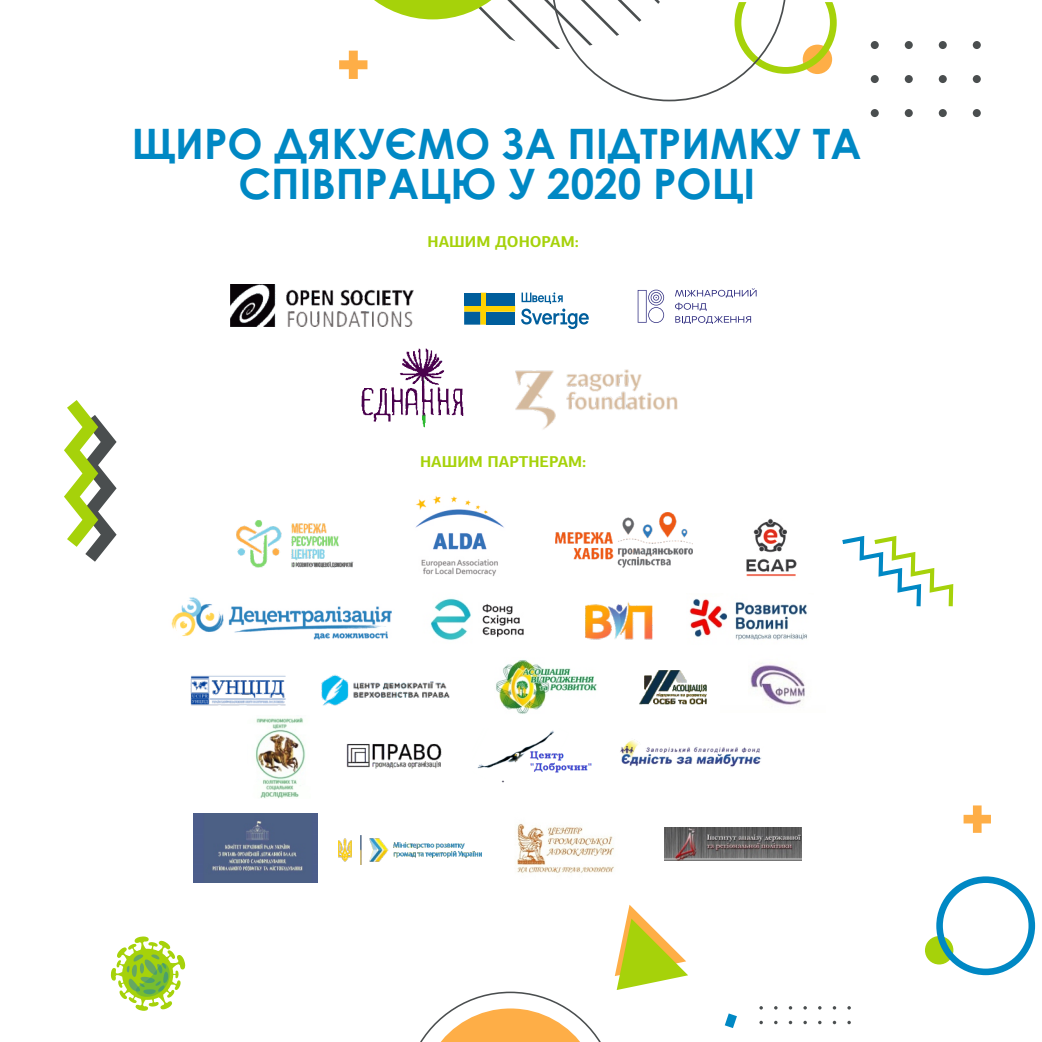
<style>
.page{position:relative;width:1042px;height:1042px;background:#fff}
.page>*{position:absolute;margin:0;border:0;box-sizing:border-box;transform-origin:0 0}
.t1{font:700 42px/40.8px "Century Gothic";color:#0088c4;text-align:center}
.t2{font:700 15.75px "PF Agora Sans Pro";color:#a6d20a}
.t3{font:15.75px "PF Agora Sans Pro";color:#454357}
</style>
<div class="page">
<img style="left:746px;top:518px;width:51px;height:59px">
<img style="left:236px;top:520px;width:118px;height:48px">
<img style="left:415px;top:496px;width:89px;height:80px">
<img style="left:555px;top:513px;width:137px;height:45px">
<img style="left:171px;top:597px;width:221px;height:43px">
<svg style="left:464px;top:293px;width:51px;height:32px"></svg>
<div style="left:464px;top:293px;width:16px;height:12px;background:#005e9c"></div>
<div style="left:486px;top:312px;width:29px;height:13px;background:#005e9c"></div>
<div style="left:486px;top:293px;width:29px;height:12px;background:#005e9c"></div>
<svg style="left:521px;top:292px;width:68px;height:37px"></svg>
<svg style="left:675px;top:288px;width:81px;height:36px"></svg>
<svg style="left:638px;top:290px;width:26px;height:33px"></svg>
<img style="left:231px;top:284px;width:182px;height:43px">
<img style="left:361px;top:348px;width:103px;height:80px">
<img style="left:515px;top:369px;width:163px;height:61px">
<img style="left:190px;top:674px;width:260px;height:32px">
<img style="left:689px;top:598px;width:118px;height:42px">
<img style="left:573px;top:558px;width:98px;height:82px">
<div style="left:871px;top:41px;width:8px;height:8px;background:#4a4e4f;border-radius:50%"></div>
<div style="left:905px;top:41px;width:8px;height:8px;background:#4a4e4f;border-radius:50%"></div>
<div style="left:939px;top:41px;width:8px;height:8px;background:#4a4e4f;border-radius:50%"></div>
<div style="left:973px;top:41px;width:8px;height:8px;background:#4a4e4f;border-radius:50%"></div>
<div style="left:871px;top:75px;width:8px;height:8px;background:#4a4e4f;border-radius:50%"></div>
<div style="left:905px;top:75px;width:8px;height:8px;background:#4a4e4f;border-radius:50%"></div>
<div style="left:939px;top:75px;width:8px;height:8px;background:#4a4e4f;border-radius:50%"></div>
<div style="left:973px;top:75px;width:8px;height:8px;background:#4a4e4f;border-radius:50%"></div>
<div style="left:871px;top:109px;width:8px;height:8px;background:#4a4e4f;border-radius:50%"></div>
<div style="left:905px;top:109px;width:8px;height:8px;background:#4a4e4f;border-radius:50%"></div>
<div style="left:939px;top:109px;width:8px;height:8px;background:#4a4e4f;border-radius:50%"></div>
<div style="left:973px;top:109px;width:8px;height:8px;background:#4a4e4f;border-radius:50%"></div>
<svg style="left:339px;top:0;width:498px;height:101px"></svg>
<svg style="left:842px;top:536px;width:111px;height:70px"></svg>
<svg style="left:615px;top:904px;width:73px;height:86px"></svg>
<svg style="left:64px;top:400px;width:53px;height:162px"></svg>
<div style="left:925px;top:936px;width:28px;height:28px;background:#a6d20a;border-radius:50%"></div>
<svg style="left:936px;top:876px;width:99px;height:99px"></svg>
<svg style="left:963px;top:805px;width:28px;height:28px"></svg>
<svg style="left:420px;top:991px;width:181px;height:51px"></svg>
<svg style="left:759px;top:1021px;width:4px;height:3px"></svg>
<svg style="left:803px;top:1021px;width:4px;height:3px"></svg>
<svg style="left:847px;top:1021px;width:4px;height:3px"></svg>
<svg style="left:847px;top:1006px;width:4px;height:3px"></svg>
<svg style="left:725px;top:1013px;width:12px;height:15px"></svg>
<svg style="left:111px;top:936px;width:74px;height:75px"></svg>
<img style="left:430px;top:598px;width:94px;height:42px">
<img style="left:496px;top:660px;width:101px;height:54px">
<img style="left:639px;top:670px;width:68px;height:35px">
<img style="left:750px;top:665px;width:55px;height:40px">
<img style="left:194px;top:813px;width:123px;height:70px">
<img style="left:338px;top:835px;width:144px;height:29px">
<img style="left:517px;top:823px;width:97px;height:51px">
<img style="left:664px;top:827px;width:137px;height:34px">
<img style="left:255px;top:717px;width:51px;height:81px">
<img style="left:346px;top:744px;width:96px;height:24px">
<img style="left:477px;top:730px;width:115px;height:43px">
<img style="left:620px;top:740px;width:142px;height:27px">
<p class="t1" style="left:132px;top:127px;width:731px">ЩИРО ДЯКУЄМО ЗА ПІДТРИМКУ ТА<br>СПІВПРАЦЮ У 2020 РОЦІ</p>
<p class="t2" style="left:428px;top:235px;width:153px">НАШИМ ДОНОРАМ:</p>
<p class="t2" style="left:420px;top:455px;width:168px">НАШИМ ПАРТНЕРАМ:</p>
<p class="t3" style="left:501px;top:774px;width:5px">·</p>
</div>
